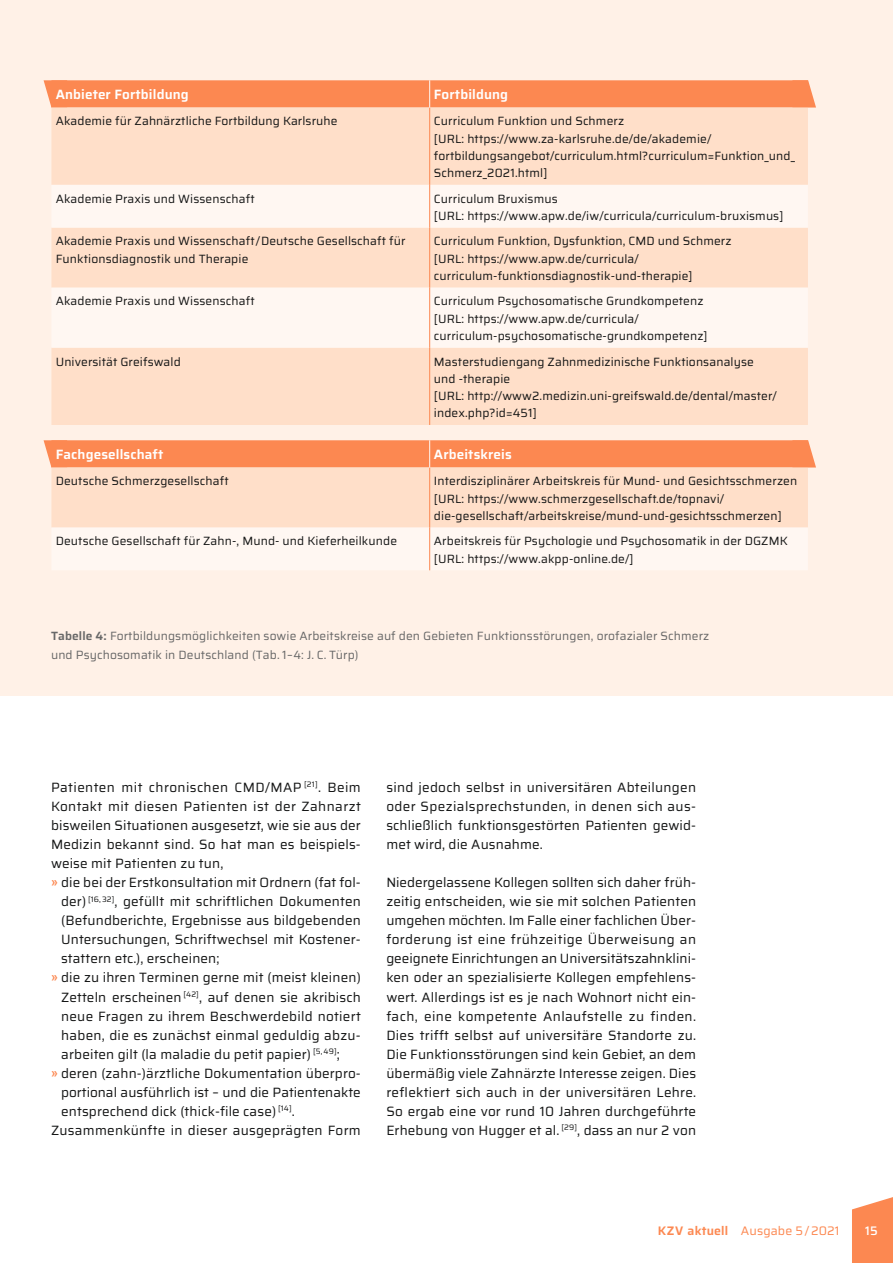
<style>
.page{position:relative;width:893px;height:1263px;background:#fff}
.page>*{position:absolute;margin:0;border:0;box-sizing:border-box;transform-origin:0 0}
.t1{font:13.5px/19px "Saira";letter-spacing:.01em;color:#151616;text-align:justify}
.t2{font:13.5px "Saira";letter-spacing:.03em;color:#151616}
.t3{font:600 13.5px "Saira";letter-spacing:.01em;color:#fff}
.t4{font:12.3px "Saira";letter-spacing:.01em;color:#fc8851}
.t5{font:500 12.3px "Saira";color:#fff}
.t6{font:12px/17.2px "Saira";letter-spacing:.01em;color:#151616}
.t7{font:12px/19px "Saira";letter-spacing:.01em;color:#686868}
.s1{font-weight:600}
.s2{font-weight:600;color:#fc8851}
</style>
<div class="page">
<div style="left:0;top:0;width:893px;height:695px;background:#fff1e7"></div>
<svg style="left:808px;top:440px;width:8px;height:27px"></svg>
<svg style="left:44px;top:440px;width:7px;height:26px"></svg>
<svg style="left:808px;top:80px;width:8px;height:28px"></svg>
<svg style="left:44px;top:80px;width:7px;height:26px"></svg>
<svg style="left:51px;top:80px;width:757px;height:28px;fill:#fc8851"></svg>
<div style="left:51px;top:108px;width:757px;height:77px;background:#ffdfc9"></div>
<svg style="left:51px;top:185px;width:757px;height:385px;fill:#ffdfc9"></svg>
<hr style="left:429px;top:108px;width:1px;height:77px;background:#fc8851">
<hr style="left:429px;top:185px;width:1px;height:43px;background:#fc8851">
<hr style="left:429px;top:228px;width:1px;height:60px;background:#fc8851">
<hr style="left:429px;top:288px;width:1px;height:60px;background:#fc8851">
<hr style="left:429px;top:348px;width:1px;height:77px;background:#fc8851">
<hr style="left:429px;top:467px;width:1px;height:60px;background:#fc8851">
<hr style="left:429px;top:527px;width:1px;height:43px;background:#fc8851">
<svg style="left:429px;top:80px;width:1px;height:28px"></svg>
<svg style="left:429px;top:440px;width:1px;height:27px"></svg>
<svg style="left:852px;top:1197px;width:41px;height:66px"></svg>
<p class="t3" style="left:56px;top:84px;width:135px">Anbieter Fortbildung</p>
<p class="t3" style="left:434px;top:84px;width:76px">Fortbildung</p>
<p class="t6" style="left:56px;top:112px;width:283px">Akademie für Zahnärztliche Fortbildung Karlsruhe</p>
<p class="t6" style="left:434px;top:112px;width:362px">Curriculum Funktion und Schmerz<br>[URL: https://www.za-karlsruhe.de/de/akademie/ fortbildungsangebot/curriculum.html?curriculum=Funktion_und_ Schmerz_2021.html]</p>
<p class="t6" style="left:56px;top:190px;width:200px">Akademie Praxis und Wissenschaft</p>
<p class="t6" style="left:434px;top:190px;width:351px">Curriculum Bruxismus<br>[URL: https://www.apw.de/iw/curricula/curriculum-bruxismus]</p>
<p class="t6" style="left:56px;top:232px;width:351px">Akademie Praxis und Wissenschaft/Deutsche Gesellschaft für<br>Funktionsdiagnostik und Therapie</p>
<p class="t6" style="left:434px;top:232px;width:299px">Curriculum Funktion, Dysfunktion, CMD und Schmerz [URL: https://www.apw.de/curricula/ curriculum-funktionsdiagnostik-und-therapie]</p>
<p class="t6" style="left:56px;top:292px;width:200px">Akademie Praxis und Wissenschaft</p>
<p class="t6" style="left:434px;top:292px;width:275px">Curriculum Psychosomatische Grundkompetenz [URL: https://www.apw.de/curricula/ curriculum-psychosomatische-grundkompetenz]</p>
<p class="t6" style="left:56px;top:352px;width:127px">Universität Greifswald</p>
<p class="t6" style="left:434px;top:352px;width:344px">Masterstudiengang Zahnmedizinische Funktionsanalyse und -therapie<br>[URL: http://www2.medizin.uni-greifswald.de/dental/master/ index.php?id=451]</p>
<p class="t3" style="left:56px;top:444px;width:109px">Fachgesellschaft</p>
<p class="t3" style="left:434px;top:444px;width:79px">Arbeitskreis</p>
<p class="t6" style="left:56px;top:472px;width:174px">Deutsche Schmerzgesellschaft</p>
<p class="t6" style="left:434px;top:472px;width:365px">Interdisziplinärer Arbeitskreis für Mund- und Gesichtsschmerzen [URL: https://www.schmerzgesellschaft.de/topnavi/ die-gesellschaft/arbeitskreise/mund-und-gesichtsschmerzen]</p>
<p class="t6" style="left:56px;top:532px;width:343px">Deutsche Gesellschaft für Zahn-, Mund- und Kieferheilkunde</p>
<p class="t6" style="left:434px;top:532px;width:355px">Arbeitskreis für Psychologie und Psychosomatik in der DGZMK [URL: https://www.akpp-online.de/]</p>
<p class="t7" style="left:51px;top:626px;width:660px"><span class="s1">Tabelle 4:</span> Fortbildungsmöglichkeiten sowie Arbeitskreise auf den Gebieten Funktionsstörungen, orofazialer Schmerz und Psychosomatik in Deutschland (Tab. 1–4: J. C. Türp)</p>
<p class="t2" style="left:51px;top:777px;width:311px">Patienten mit chronischen CMD/MAP <sup>[21]</sup>. Beim</p>
<p class="t2" style="left:51px;top:796px;width:311px">Kontakt mit diesen Patienten ist der Zahnarzt</p>
<p class="t1" style="left:51px;top:815px;width:311px">bisweilen Situationen ausgesetzt, wie sie aus der</p>
<p class="t1" style="left:51px;top:835px;width:311px">Medizin bekannt sind. So hat man es beispiels-</p>
<p class="t1" style="left:51px;top:854px;width:174px">weise mit Patienten zu tun,</p>
<p class="t1" style="left:51px;top:873px;width:311px"><span class="s2">»</span> die bei der Erstkonsultation mit Ordnern (fat fol-</p>
<p class="t1" style="left:61px;top:892px;width:301px">der) <sup>[16,32]</sup>, gefüllt mit schriftlichen Dokumenten</p>
<p class="t1" style="left:61px;top:911px;width:301px">(Befundberichte, Ergebnisse aus bildgebenden</p>
<p class="t1" style="left:61px;top:930px;width:301px">Untersuchungen, Schriftwechsel mit Kostener-</p>
<p class="t1" style="left:61px;top:949px;width:160px">stattern etc.), erscheinen;</p>
<p class="t1" style="left:51px;top:968px;width:311px"><span class="s2">»</span> die zu ihren Terminen gerne mit (meist kleinen)</p>
<p class="t1" style="left:61px;top:987px;width:301px">Zetteln erscheinen <sup>[42]</sup>, auf denen sie akribisch</p>
<p class="t1" style="left:61px;top:1006px;width:301px">neue Fragen zu ihrem Beschwerdebild notiert</p>
<p class="t1" style="left:61px;top:1025px;width:301px">haben, die es zunächst einmal geduldig abzu-</p>
<p class="t1" style="left:61px;top:1044px;width:280px">arbeiten gilt (la maladie du petit papier) <sup>[5,49]</sup>;</p>
<p class="t1" style="left:51px;top:1063px;width:311px"><span class="s2">»</span> deren (zahn-)ärztliche Dokumentation überpro-</p>
<p class="t1" style="left:61px;top:1082px;width:301px">portional ausführlich ist – und die Patientenakte</p>
<p class="t1" style="left:61px;top:1101px;width:235px">entsprechend dick (thick-file case) <sup>[14]</sup>.</p>
<p class="t1" style="left:51px;top:1120px;width:311px">Zusammenkünfte in dieser ausgeprägten Form</p>
<p class="t1" style="left:386px;top:777px;width:311px">sind jedoch selbst in universitären Abteilungen oder Spezialsprechstunden, in denen sich aus&shy;schließlich funktionsgestörten Patienten gewid&shy;met wird, die Ausnahme.</p>
<p class="t1" style="left:386px;top:873px;width:311px">Niedergelassene Kollegen sollten sich daher früh&shy;zeitig entscheiden, wie sie mit solchen Patienten umgehen möchten. Im Falle einer fachlichen Über&shy;forderung ist eine frühzeitige Überweisung an geeignete Einrichtungen an Universitätszahnklini&shy;ken oder an spezialisierte Kollegen empfehlens&shy;wert. Allerdings ist es je nach Wohnort nicht ein&shy;fach, eine kompetente Anlaufstelle zu finden.<br>Dies trifft selbst auf universitäre Standorte zu.<br>Die Funktionsstörungen sind kein Gebiet, an dem übermäßig viele Zahnärzte Interesse zeigen. Dies reflektiert sich auch in der universitären Lehre.<br>So ergab eine vor rund 10 Jahren durchgeführte Erhebung von Hugger et al. <sup>[29]</sup>, dass an nur 2 von</p>
<p class="t4" style="left:658px;top:1222px;width:183px"><span class="s1">KZV aktuell</span> Ausgabe 5/2021</p>
<p class="t5" style="left:865px;top:1221px;width:14px">15</p>
</div>
